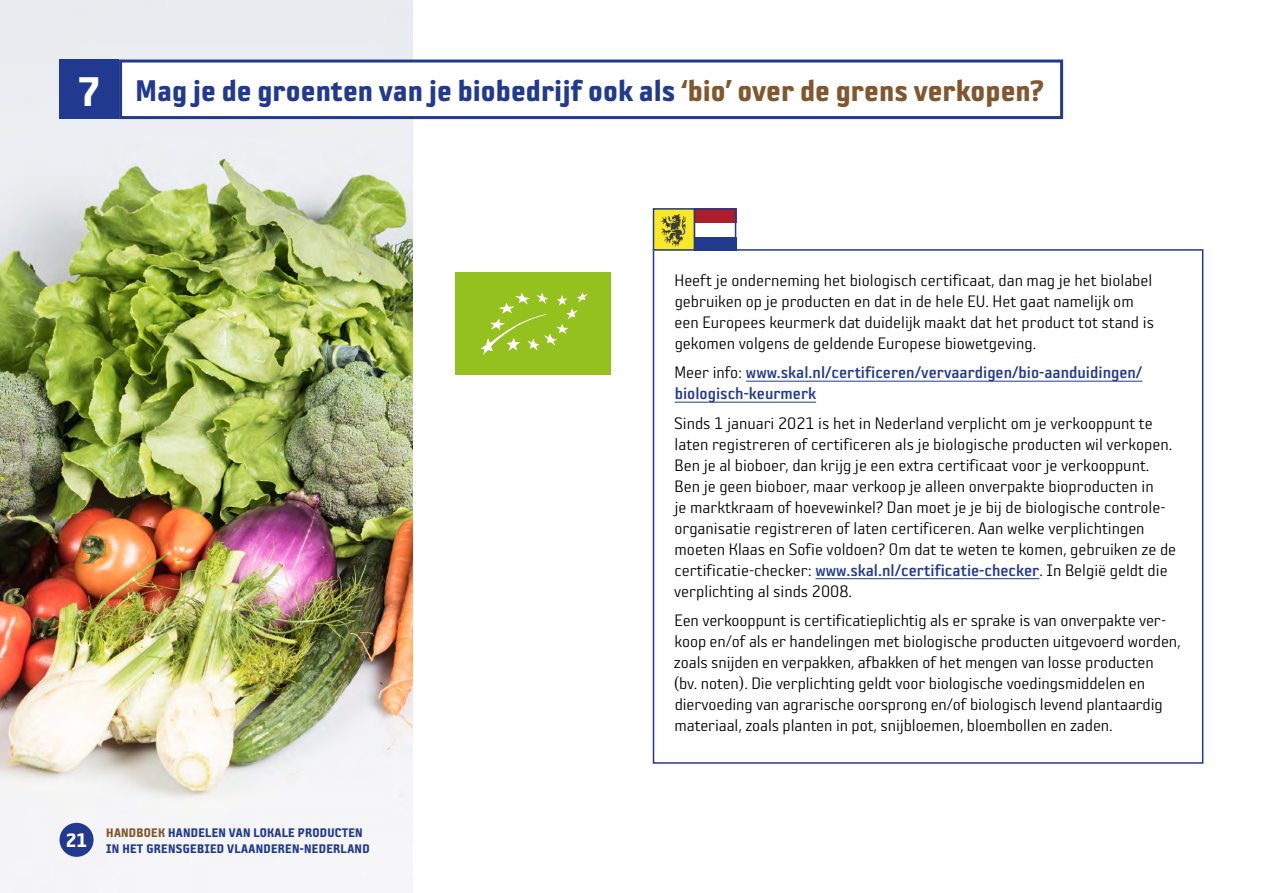
<style>
.page{position:relative;width:1263px;height:893px;background:#fff}
.page>*{position:absolute;margin:0;border:0;box-sizing:border-box;transform-origin:0 0}
.t1{font:32.4px "Sophisto OT E Gauge";color:#213a8f}
.t2{font:18px/21px "Sophisto OT A Gauge";color:#000}
.t3{font:18px/21px "Sophisto OT C Gauge";color:#213a8f}
.t4{font:13.5px/16.2px "Sophisto OT E Gauge";letter-spacing:.02em;color:#213a8f}
.s1{font-size:45px;color:#fff}
.s2{color:#815730}
.s3{font-size:21px;color:#fff}
.s4{font-family:"Sophisto OT A Gauge";color:#000}
.s5{font-family:"Sophisto OT C Gauge";color:#213a8f}
</style>
<div class="page">
<img style="left:0;top:0;width:412px;height:893px">
<div style="left:119px;top:60px;width:944px;height:59px;background:#fff;border:3px solid #213a8f"></div>
<div style="left:60px;top:60px;width:59px;height:59px;background:#213a8f"></div>
<div style="left:653px;top:249px;width:550px;height:515px;border:2px solid #213a8f"></div>
<hr style="left:746px;top:381px;width:396px;height:1px;background:#213a8f">
<hr style="left:675px;top:402px;width:141px;height:1px;background:#213a8f">
<hr style="left:815px;top:578px;width:224px;height:1px;background:#213a8f">
<div style="left:653px;top:208px;width:42px;height:43px;background:#f8e926"></div>
<svg style="left:661px;top:214px;width:25px;height:33px"></svg>
<div style="left:653px;top:208px;width:42px;height:43px;border:2px solid #213a8f"></div>
<div style="left:694px;top:208px;width:42px;height:43px;background:#213a8f"></div>
<div style="left:694px;top:208px;width:42px;height:28px;background:#fff"></div>
<div style="left:694px;top:208px;width:42px;height:14px;background:#ae1d2a"></div>
<div style="left:694px;top:208px;width:42px;height:43px;border:2px solid #213a8f"></div>
<div style="left:455px;top:272px;width:155px;height:102px;background:#95c11f"></div>
<svg style="left:481px;top:292px;width:107px;height:63px"></svg>
<div style="left:60px;top:823px;width:34px;height:34px;background:#213a8f;border-radius:50%"></div>
<h1 class="t1" style="left:78px;top:71px;width:967px"><span class="s1">7</span> Mag je de groenten van je biobedrijf ook als <span class="s2">‘bio’ over de grens verkopen?</span></h1>
<p class="t4" style="left:106px;top:824px;width:265px;text-indent:-41px"><span class="s3">21</span> <span class="s2">HANDBOEK</span> HANDELEN VAN LOKALE PRODUCTEN<br>IN HET GRENSGEBIED VLAANDEREN-NEDERLAND</p>
<p class="t2" style="left:674px;top:269px;width:481px">Heeft je onderneming het biologisch certificaat, dan mag je het biolabel gebruiken op je producten en dat in de hele EU. Het gaat namelijk om een Europees keurmerk dat duidelijk maakt dat het product tot stand is gekomen volgens de geldende Europese biowetgeving.</p>
<p class="t3" style="left:674px;top:361px;width:469px"><span class="s4">Meer info:</span> www.skal.nl/certificeren/vervaardigen/bio-aanduidingen/ biologisch-keurmerk</p>
<p class="t2" style="left:674px;top:412px;width:504px">Sinds 1 januari 2021 is het in Nederland verplicht om je verkooppunt te laten registreren of certificeren als je biologische producten wil verkopen.<br>Ben je al bioboer, dan krijg je een extra certificaat voor je verkooppunt.<br>Ben je geen bioboer, maar verkoop je alleen onverpakte bioproducten in<br>je marktkraam of hoevewinkel? Dan moet je je bij de biologische controle&shy;organisatie registreren of laten certificeren. Aan welke verplichtingen moeten Klaas en Sofie voldoen? Om dat te weten te komen, gebruiken ze de certificatie-checker: <span class="s5">www.skal.nl/certificatie-checker</span>. In België geldt die verplichting al sinds 2008.</p>
<p class="t2" style="left:674px;top:610px;width:508px">Een verkooppunt is certificatieplichtig als er sprake is van onverpakte ver&shy;koop en/of als er handelingen met biologische producten uitgevoerd worden, zoals snijden en verpakken, afbakken of het mengen van losse producten (bv. noten). Die verplichting geldt voor biologische voedingsmiddelen en diervoeding van agrarische oorsprong en/of biologisch levend plantaardig materiaal, zoals planten in pot, snijbloemen, bloembollen en zaden.</p>
</div>
